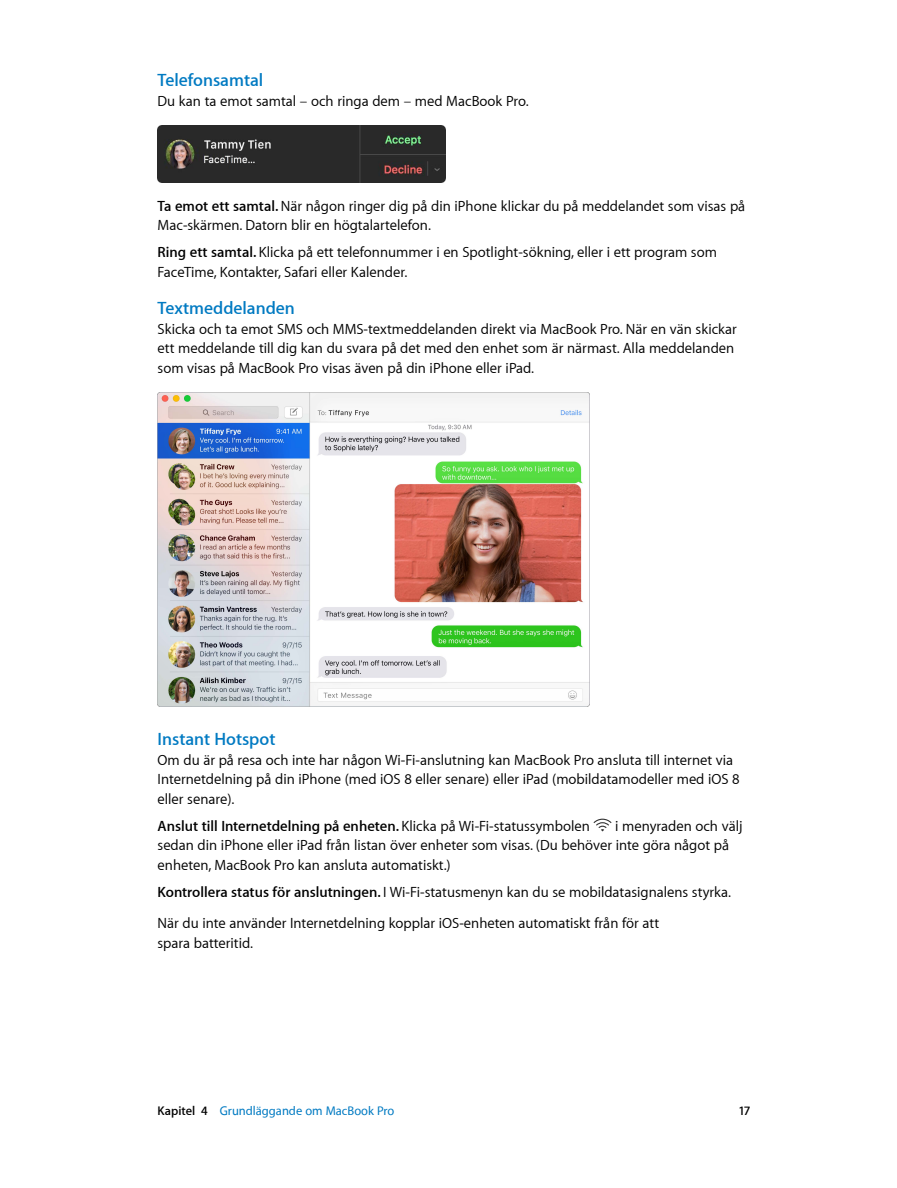
<style>
.page{position:relative;width:897px;height:1188px;background:#fff}
.page>*{position:absolute;margin:0;border:0;box-sizing:border-box;transform-origin:0 0}
.t1{font:600 18px "Myriad Set";color:#007ac2}
.BodySub{font:15px/19.5px "Myriad Set Text";color:#000}
.BodyFirst{font:15px/19.5px "Myriad Set Text";color:#000}
.BodyRegular{font:15px/19.5px "Myriad Set Text";color:#000}
.BodySub-2{font:600 15px "Myriad Set";color:#000}
.t2{font:500 12.75px "Myriad Set";color:#007ac2}
.t3{font:600 12.75px "Myriad Set";color:#000}
.s1{font-family:"Myriad Set";font-weight:600}
.s2{font-family:"Myriad Set Text";font-weight:400}
.s3{font-weight:600;color:#000}
</style>
<div class="page">
<img style="left:158px;top:125px;width:287px;height:57px">
<img style="left:158px;top:392px;width:431px;height:314px">
<svg style="left:593px;top:819px;width:18px;height:12px"></svg>
<h2 class="t1" style="left:158px;top:69px;width:107px">Telefonsamtal</h2>
<p class="BodyFirst" style="left:158px;top:91px;width:372px">Du kan ta emot samtal – och ringa dem – med MacBook Pro.</p>
<p class="BodySub" style="left:157px;top:196px;width:589px"><span class="s1">Ta emot ett samtal.</span> När någon ringer dig på din iPhone klickar du på meddelandet som visas på<br>Mac-skärmen. Datorn blir en högtalartelefon.</p>
<p class="BodySub" style="left:157px;top:242px;width:560px"><span class="s1">Ring ett samtal.</span> Klicka på ett telefonnummer i en Spotlight-sökning, eller i ett program som<br>FaceTime, Kontakter, Safari eller Kalender.</p>
<h2 class="t1" style="left:158px;top:297px;width:139px">Textmeddelanden</h2>
<p class="BodyFirst" style="left:158px;top:319px;width:580px">Skicka och ta emot SMS och MMS-textmeddelanden direkt via MacBook Pro. När en vän skickar ett meddelande till dig kan du svara på det med den enhet som är närmast. Alla meddelanden som visas på MacBook Pro visas även på din iPhone eller iPad.</p>
<h2 class="t1" style="left:158px;top:728px;width:119px">Instant Hotspot</h2>
<p class="BodyFirst" style="left:158px;top:750px;width:583px">Om du är på resa och inte har någon Wi-Fi-anslutning kan MacBook Pro ansluta till internet via<br>Internetdelning på din iPhone (med iOS 8 eller senare) eller iPad (mobildatamodeller med iOS 8 eller senare).</p>
<p class="BodySub-2" style="left:158px;top:816px;width:433px">Anslut till Internetdelning på enheten. <span class="s2">Klicka på Wi-Fi-statussymbolen</span></p>
<p class="BodySub" style="left:158px;top:816px;width:586px;text-indent:457px">i menyraden och välj sedan din iPhone eller iPad från listan över enheter som visas. (Du behöver inte göra något på enheten, MacBook Pro kan ansluta automatiskt.)</p>
<p class="BodySub" style="left:158px;top:882px;width:575px"><span class="s1">Kontrollera status för anslutningen.</span> I Wi-Fi-statusmenyn kan du se mobildatasignalens styrka.</p>
<p class="BodyRegular" style="left:158px;top:913px;width:503px">När du inte använder Internetdelning kopplar iOS-enheten automatiskt från för att spara batteritid.</p>
<p class="t2" style="left:157px;top:1102px;width:238px"><span class="s3">Kapitel 4</span> Grundläggande om MacBook Pro</p>
<p class="t3" style="left:738px;top:1102px;width:13px">17</p>
</div>
